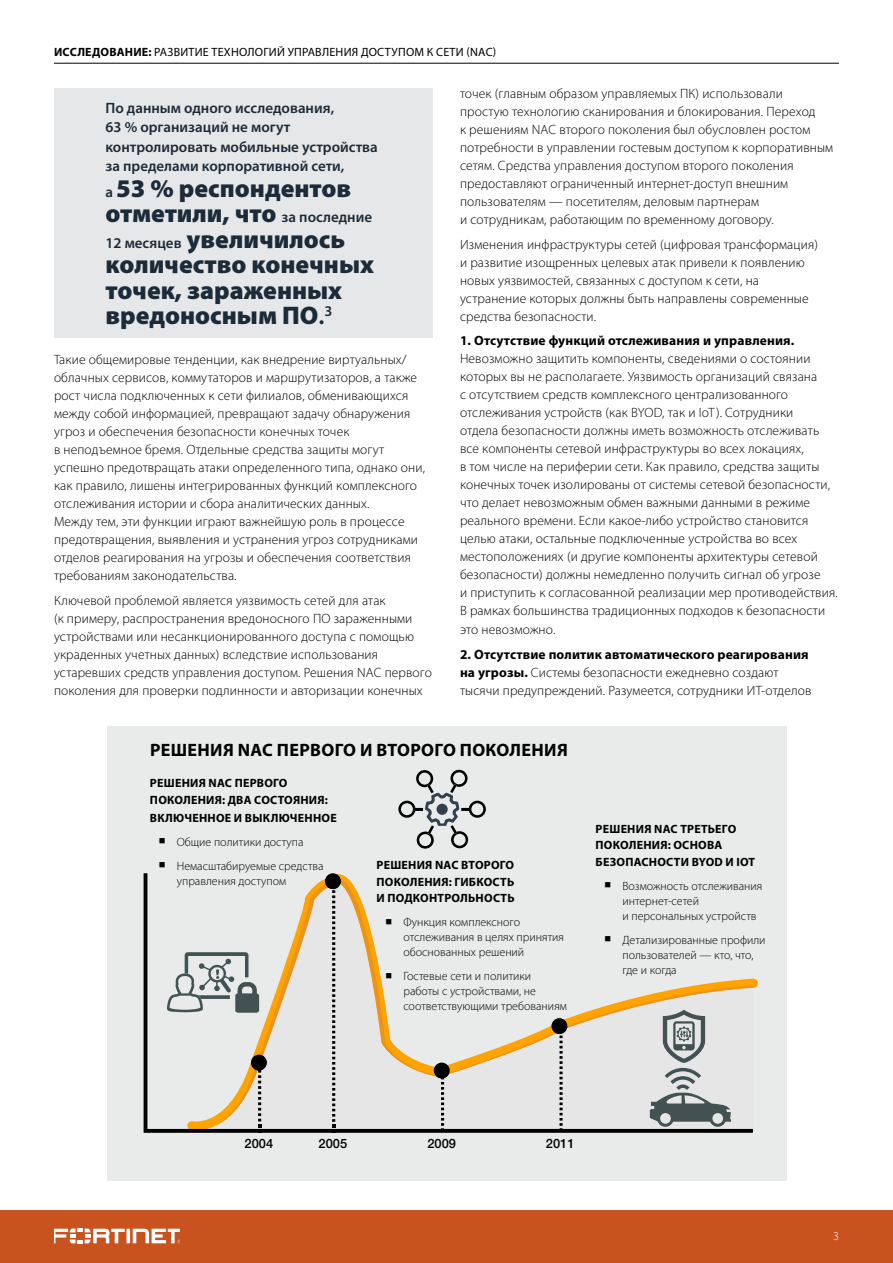
<style>
.page{position:relative;width:893px;height:1263px;background:#fff}
.page>*{position:absolute;margin:0;border:0;box-sizing:border-box;transform-origin:0 0}
.t1{font:900 25.5px/25.5px "Myriad Pro";color:#1c2b39}
.t2{font:700 18px "Myriad Pro";letter-spacing:.02em;color:#000}
.t3{font:600 15px/19.5px "Myriad Pro";color:#1c2b39}
.t4{font:300 13.5px/18px "Myriad Pro";letter-spacing:.01em;color:#000}
.t5{font:700 13.5px "Myriad Pro";letter-spacing:.01em;color:#000}
.t6{font:500 12.9px "Helvetica Neue LT Pro";color:#000}
.t7{font:300 12px/15px "Myriad Pro";color:#000}
.t8{font:700 12px/16.5px "Myriad Pro";letter-spacing:.02em;color:#000}
.t9{font:12px "Myriad Pro";letter-spacing:.02em;color:#000}
.t10{font:300 12px "Myriad Pro";color:#fff}
.s1{font-weight:700}
.s2{font-weight:600;font-size:15px}
.s3{font-weight:600}
</style>
<div class="page">
<div style="left:0;top:1210px;width:893px;height:53px;background:#c8531f"></div>
<svg style="left:54px;top:1228px;width:125px;height:15px"></svg>
<hr style="left:54px;top:63px;width:785px;height:1px;background:#000">
<div style="left:108px;top:726px;width:679px;height:454px;background:#e9eaea"></div>
<svg style="left:144px;top:873px;width:609px;height:260px"></svg>
<svg style="left:167px;top:879px;width:586px;height:253px"></svg>
<svg style="left:398px;top:770px;width:88px;height:79px"></svg>
<div style="left:437px;top:804px;width:11px;height:11px;background:#33404f;border-radius:50%"></div>
<div style="left:54px;top:88px;width:379px;height:250px;background:#e6e7e8"></div>
<p class="t9" style="left:54px;top:45px;width:444px"><span class="s1">ИССЛЕДОВАНИЕ:</span> РАЗВИТИЕ ТЕХНОЛОГИЙ УПРАВЛЕНИЯ ДОСТУПОМ К СЕТИ (NAC)</p>
<p class="t3" style="left:105px;top:97px;width:274px">По данным одного исследования,<br>63 % организаций не могут контролировать мобильные устройства за пределами корпоративной сети,</p>
<h1 class="t1" style="left:105px;top:175px;width:270px"><span class="s2">а</span> 53 % респондентов отметили, что <span class="s2">за последние<br>12 месяцев</span> увеличилось количество конечных точек, зараженных вредоносным ПО<span class="s3">.</span><sup>3</sup></h1>
<p class="t4" style="left:54px;top:351px;width:372px">Такие общемировые тенденции, как внедрение виртуальных/ облачных сервисов, коммутаторов и маршрутизаторов, а также рост числа подключенных к сети филиалов, обменивающихся между собой информацией, превращают задачу обнаружения угроз и обеспечения безопасности конечных точек<br>в неподъемное бремя. Отдельные средства защиты могут успешно предотвращать атаки определенного типа, однако они, как правило, лишены интегрированных функций комплексного отслеживания истории и сбора аналитических данных.<br>Между тем, эти функции играют важнейшую роль в процессе предотвращения, выявления и устранения угроз сотрудниками отделов реагирования на угрозы и обеспечения соответствия требованиям законодательства.</p>
<p class="t4" style="left:54px;top:592px;width:379px">Ключевой проблемой является уязвимость сетей для атак<br>(к примеру, распространения вредоносного ПО зараженными устройствами или несанкционированного доступа с помощью украденных учетных данных) вследствие использования устаревших средств управления доступом. Решения NAC первого поколения для проверки подлинности и авторизации конечных</p>
<p class="t4" style="left:460px;top:85px;width:375px">точек (главным образом управляемых ПК) использовали простую технологию сканирования и блокирования. Переход<br>к решениям NAC второго поколения был обусловлен ростом потребности в управлении гостевым доступом к корпоративным сетям. Средства управления доступом второго поколения предоставляют ограниченный интернет-доступ внешним пользователям — посетителям, деловым партнерам<br>и сотрудникам, работающим по временному договору.</p>
<p class="t4" style="left:460px;top:235px;width:360px">Изменения инфраструктуры сетей (цифровая трансформация) и развитие изощренных целевых атак привели к появлению новых уязвимостей, связанных с доступом к сети, на устранение которых должны быть направлены современные средства безопасности.</p>
<p class="t5" style="left:460px;top:332px;width:336px">1. Отсутствие функций отслеживания и управления.</p>
<p class="t4" style="left:460px;top:350px;width:379px">Невозможно защитить компоненты, сведениями о состоянии которых вы не располагаете. Уязвимость организаций связана<br>с отсутствием средств комплексного централизованного отслеживания устройств (как BYOD, так и IoT). Сотрудники<br>отдела безопасности должны иметь возможность отслеживать все компоненты сетевой инфраструктуры во всех локациях,<br>в том числе на периферии сети. Как правило, средства защиты конечных точек изолированы от системы сетевой безопасности, что делает невозможным обмен важными данными в режиме реального времени. Если какое-либо устройство становится целью атаки, остальные подключенные устройства во всех местоположениях (и другие компоненты архитектуры сетевой безопасности) должны немедленно получить сигнал об угрозе<br>и приступить к согласованной реализации мер противодействия.<br>В рамках большинства традиционных подходов к безопасности это невозможно.</p>
<p class="t4" style="left:460px;top:646px;width:353px"><span class="s1">2. Отсутствие политик автоматического реагирования на угрозы.</span> Системы безопасности ежедневно создают тысячи предупреждений. Разумеется, сотрудники ИТ-отделов</p>
<h2 class="t2" style="left:150px;top:738px;width:419px">РЕШЕНИЯ NAC ПЕРВОГО И ВТОРОГО ПОКОЛЕНИЯ</h2>
<p class="t8" style="left:150px;top:774px;width:179px">РЕШЕНИЯ NAC ПЕРВОГО<br>ПОКОЛЕНИЯ: ДВА СОСТОЯНИЯ:</p>
<p class="t8" style="left:150px;top:809px;width:188px">ВКЛЮЧЕННОЕ И ВЫКЛЮЧЕННОЕ</p>
<p class="t7" style="left:159px;top:834px;width:146px">■ Общие политики доступа</p>
<p class="t7" style="left:177px;top:858px;width:148px;text-indent:-18px">■ Немасштабируемые средства управления доступом</p>
<p class="t8" style="left:376px;top:856px;width:140px;text-align:justify">РЕШЕНИЯ NAC ВТОРОГО ПОКОЛЕНИЯ: ГИБКОСТЬ И ПОДКОНТРОЛЬНОСТЬ</p>
<p class="t7" style="left:403px;top:915px;width:162px;text-indent:-18px">■ Функция комплексного отслеживания в целях принятия обоснованных решений</p>
<p class="t7" style="left:403px;top:969px;width:165px;text-indent:-18px">■ Гостевые сети и политики работы с устройствами, не соответствующими требованиям</p>
<p class="t8" style="left:596px;top:820px;width:161px">РЕШЕНИЯ NAC ТРЕТЬЕГО<br>ПОКОЛЕНИЯ: ОСНОВА<br>БЕЗОПАСНОСТИ BYOD И IOT</p>
<p class="t7" style="left:622px;top:878px;width:142px;text-indent:-18px">■ Возможность отслеживания интернет-сетей<br>и персональных устройств</p>
<p class="t7" style="left:622px;top:932px;width:145px;text-indent:-18px">■ Детализированные профили пользователей — кто, что, где и когда</p>
<p class="t6" style="left:245px;top:1136px;width:30px">2004</p>
<p class="t6" style="left:319px;top:1136px;width:30px">2005</p>
<p class="t6" style="left:427px;top:1136px;width:30px">2009</p>
<p class="t6" style="left:546px;top:1136px;width:30px">2011</p>
<p class="t10" style="left:833px;top:1230px;width:7px">3</p>
</div>
